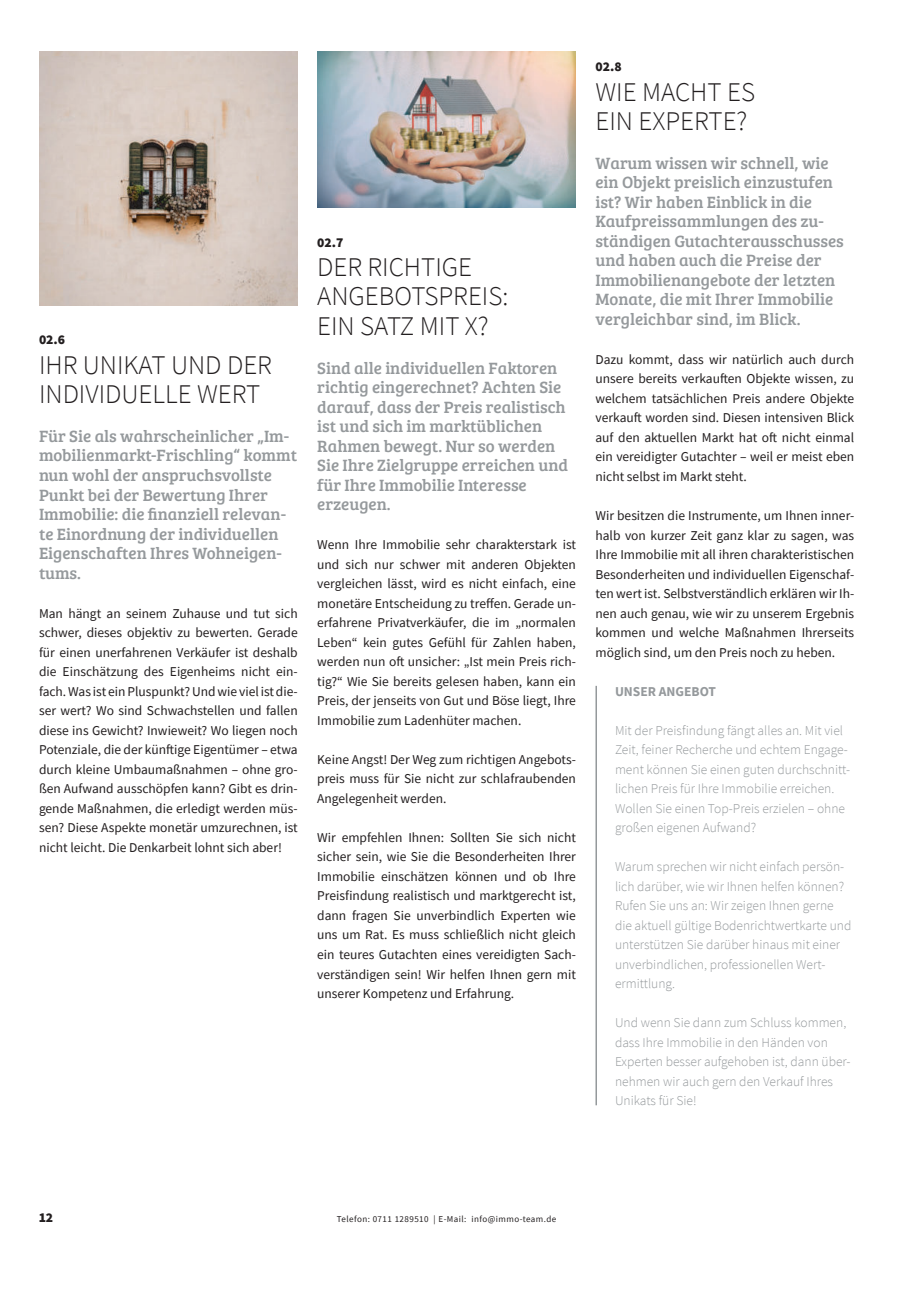
<style>
.page{position:relative;width:906px;height:1289px;background:#fff}
.page>*{position:absolute;margin:0;border:0;box-sizing:border-box;transform-origin:0 0}
.t1{font:300 27px/29.2px "Source Sans Pro";color:#231f20}
.t2{font:16.8px/19.5px "Bree Serif";color:#95999c}
.t3{font:13.5px/19.5px "Source Sans Pro";color:#231f20;text-align:justify}
.t4{font:300 13.5px/19.5px "Source Sans Pro";color:#95999c}
.t5{font:900 13.5px "Source Sans Pro";color:#231f20}
.t6{font:700 13.5px "Source Sans Pro";color:#95999c}
.t7{font:9px "Source Sans Pro";letter-spacing:.05em;color:#231f20}
</style>
<div class="page">
<hr style="left:595px;top:686px;width:2px;height:419px;background:#95999c">
<img style="left:39px;top:52px;width:258px;height:253px">
<img style="left:317px;top:52px;width:259px;height:156px">
<p class="t5" style="left:39px;top:332px;width:28px">02.6</p>
<h1 class="t1" style="left:39px;top:352px;width:234px">IHR UNIKAT UND DER<br>INDIVIDUELLE WERT</h1>
<p class="t2" style="left:39px;top:428px;width:260px">Für Sie als wahrscheinlicher „Im&shy;mobilienmarkt-Frischling“ kommt nun wohl der anspruchsvollste<br>Punkt bei der Bewertung Ihrer<br>Immobilie: die finanziell relevan&shy;te Einordnung der individuellen<br>Eigenschaften Ihres Wohneigen&shy;tums.</p>
<p class="t3" style="left:39px;top:603px;width:260px">Man hängt an seinem Zuhause und tut sich schwer, dieses objektiv zu bewerten. Gerade für einen unerfahrenen Verkäufer ist deshalb die Einschätzung des Eigenheims nicht ein&shy;fach. Was ist ein Pluspunkt? Und wie viel ist die&shy;ser wert? Wo sind Schwachstellen und fallen diese ins Gewicht? Inwieweit? Wo liegen noch Potenziale, die der künftige Eigentümer – etwa durch kleine Umbaumaßnahmen – ohne gro&shy;ßen Aufwand ausschöpfen kann? Gibt es drin&shy;gende Maßnahmen, die erledigt werden müs&shy;sen? Diese Aspekte monetär umzurechnen, ist nicht leicht. Die Denkarbeit lohnt sich aber!</p>
<p class="t5" style="left:317px;top:234px;width:28px">02.7</p>
<h1 class="t1" style="left:317px;top:255px;width:193px">DER RICHTIGE<br>ANGEBOTSPREIS:<br>EIN SATZ MIT X?</h1>
<p class="t2" style="left:317px;top:359px;width:252px">Sind alle individuellen Faktoren richtig eingerechnet? Achten Sie darauf, dass der Preis realistisch ist und sich im marktüblichen<br>Rahmen bewegt. Nur so werden<br>Sie Ihre Zielgruppe erreichen und für Ihre Immobilie Interesse erzeugen.</p>
<p class="t3" style="left:317px;top:535px;width:260px">Wenn Ihre Immobilie sehr charakterstark ist und sich nur schwer mit anderen Objekten vergleichen lässt, wird es nicht einfach, eine monetäre Entscheidung zu treffen. Gerade un&shy;erfahrene Privatverkäufer, die im „normalen Leben“ kein gutes Gefühl für Zahlen haben, werden nun oft unsicher: „Ist mein Preis rich&shy;tig?“ Wie Sie bereits gelesen haben, kann ein Preis, der jenseits von Gut und Böse liegt, Ihre Immobilie zum Ladenhüter machen.</p>
<p class="t3" style="left:317px;top:749px;width:260px">Keine Angst! Der Weg zum richtigen Angebots&shy;preis muss für Sie nicht zur schlafraubenden Angelegenheit werden.</p>
<p class="t3" style="left:317px;top:827px;width:260px">Wir empfehlen Ihnen: Sollten Sie sich nicht sicher sein, wie Sie die Besonderheiten Ihrer Immobilie einschätzen können und ob Ihre Preisfindung realistisch und marktgerecht ist, dann fragen Sie unverbindlich Experten wie uns um Rat. Es muss schließlich nicht gleich ein teures Gutachten eines vereidigten Sach&shy;verständigen sein! Wir helfen Ihnen gern mit unserer Kompetenz und Erfahrung.</p>
<p class="t5" style="left:595px;top:59px;width:28px">02.8</p>
<h1 class="t1" style="left:595px;top:79px;width:161px">WIE MACHT ES<br>EIN EXPERTE?</h1>
<p class="t2" style="left:595px;top:155px;width:250px">Warum wissen wir schnell, wie ein Objekt preislich einzustufen ist? Wir haben Einblick in die<br>Kaufpreissammlungen des zu&shy;ständigen Gutachterausschusses und haben auch die Preise der<br>Immobilienangebote der letzten<br>Monate, die mit Ihrer Immobilie vergleichbar sind, im Blick.</p>
<p class="t3" style="left:595px;top:349px;width:260px">Dazu kommt, dass wir natürlich auch durch unsere bereits verkauften Objekte wissen, zu welchem tatsächlichen Preis andere Objekte verkauft worden sind. Diesen intensiven Blick auf den aktuellen Markt hat oft nicht einmal ein vereidigter Gutachter – weil er meist eben nicht selbst im Markt steht.</p>
<p class="t3" style="left:595px;top:505px;width:260px">Wir besitzen die Instrumente, um Ihnen inner&shy;halb von kurzer Zeit ganz klar zu sagen, was Ihre Immobilie mit all ihren charakteristischen Besonderheiten und individuellen Eigenschaf&shy;ten wert ist. Selbstverständlich erklären wir Ih&shy;nen auch genau, wie wir zu unserem Ergebnis kommen und welche Maßnahmen Ihrerseits möglich sind, um den Preis noch zu heben.</p>
<p class="t6" style="left:615px;top:683px;width:103px">UNSER ANGEBOT</p>
<p class="t4" style="left:615px;top:720px;width:237px">Mit der Preisfindung fängt alles an. Mit viel Zeit, feiner Recherche und echtem Engage&shy;ment können Sie einen guten durchschnitt&shy;lichen Preis für Ihre Immobilie erreichen.<br>Wollen Sie einen Top-Preis erzielen – ohne großen eigenen Aufwand?</p>
<p class="t4" style="left:615px;top:858px;width:238px">Warum sprechen wir nicht einfach persön&shy;lich darüber, wie wir Ihnen helfen können?<br>Rufen Sie uns an: Wir zeigen Ihnen gerne die aktuell gültige Bodenrichtwertkarte und unterstützen Sie darüber hinaus mit einer unverbindlichen, professionellen Wert&shy;ermittlung.</p>
<p class="t4" style="left:615px;top:1014px;width:237px">Und wenn Sie dann zum Schluss kommen, dass Ihre Immo bilie in den Händen von Experten besser aufgehoben ist, dann über&shy;nehmen wir auch gern den Verkauf Ihres Unikats für Sie!</p>
<p class="t5" style="left:39px;top:1209px;width:16px">12</p>
<p class="t7" style="left:337px;top:1215px;width:221px">Telefon: 0711 1289510 | E-Mail: info@immo-team.de</p>
</div>
